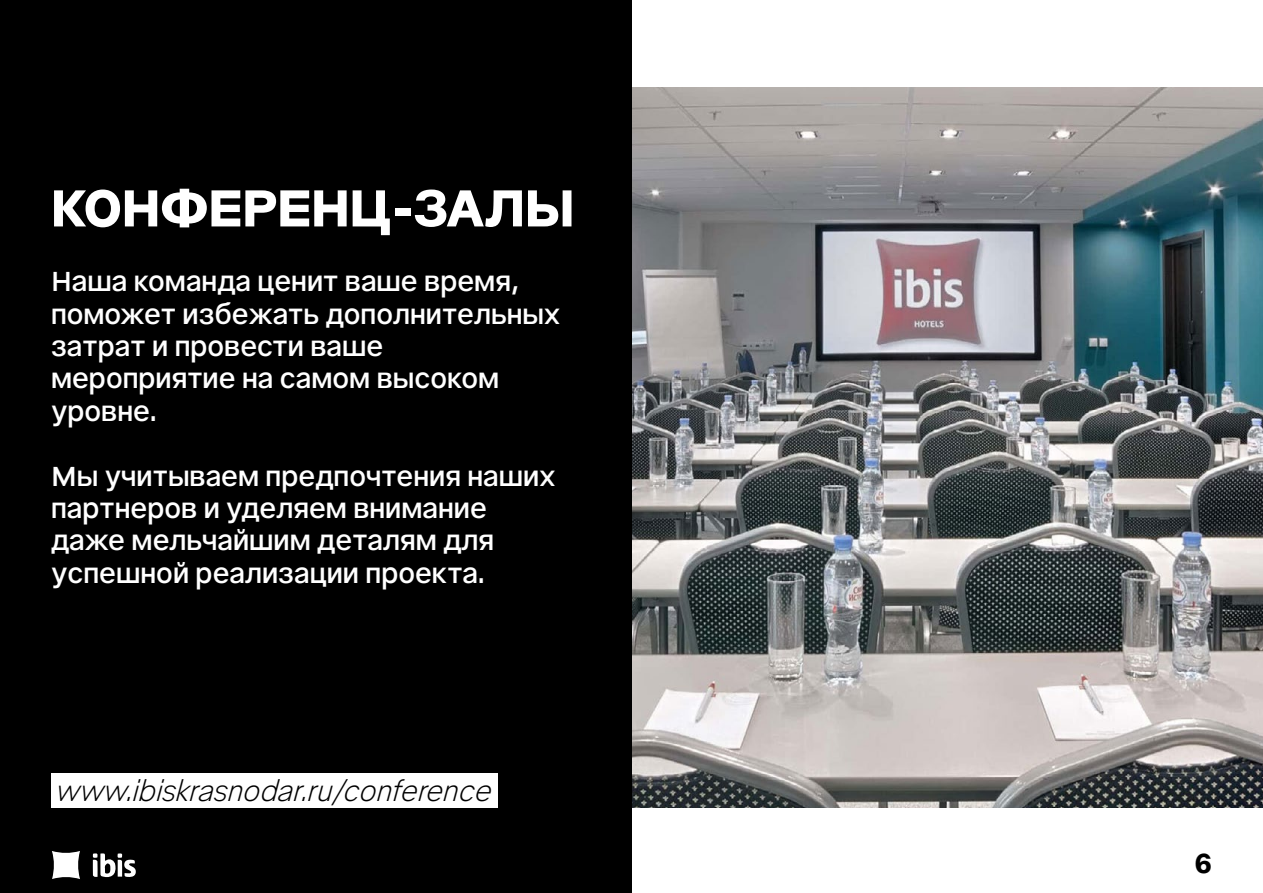
<style>
.page{position:relative;width:1263px;height:893px;background:#fff}
.page>*{position:absolute;margin:0;border:0;box-sizing:border-box;transform-origin:0 0}
.t1{font:700 51px "Vibis Text";color:#fff}
.t2{font:27px/32.4px "Vibis Text";color:#fff}
.t3{font:italic 300 27px "Vibis Text";color:#000}
.t4{font:700 27px "Vibis Text";color:#000}
</style>
<div class="page">
<img style="left:631px;top:87px;width:632px;height:721px">
<div style="left:0;top:0;width:631px;height:893px;background:#000"></div>
<div style="left:52px;top:851px;width:28px;height:28px;background:#fff"></div>
<svg style="left:93px;top:853px;width:43px;height:25px"></svg>
<div style="left:51px;top:773px;width:446px;height:34px;background:#fff"></div>
<h1 class="t1" style="left:51px;top:172px;width:525px">КОНФЕРЕНЦ-ЗАЛЫ</h1>
<p class="t2" style="left:51px;top:264px;width:511px">Наша команда ценит ваше время, поможет избежать дополнительных затрат и провести ваше мероприятие на самом высоком уровне.</p>
<p class="t2" style="left:51px;top:458px;width:506px">Мы учитываем предпочтения наших партнеров и уделяем внимание даже мельчайшим деталям для успешной реализации проекта.</p>
<p class="t3" style="left:56px;top:772px;width:437px">www.ibiskrasnodar.ru/conference</p>
<p class="t4" style="left:1195px;top:845px;width:18px">6</p>
</div>
